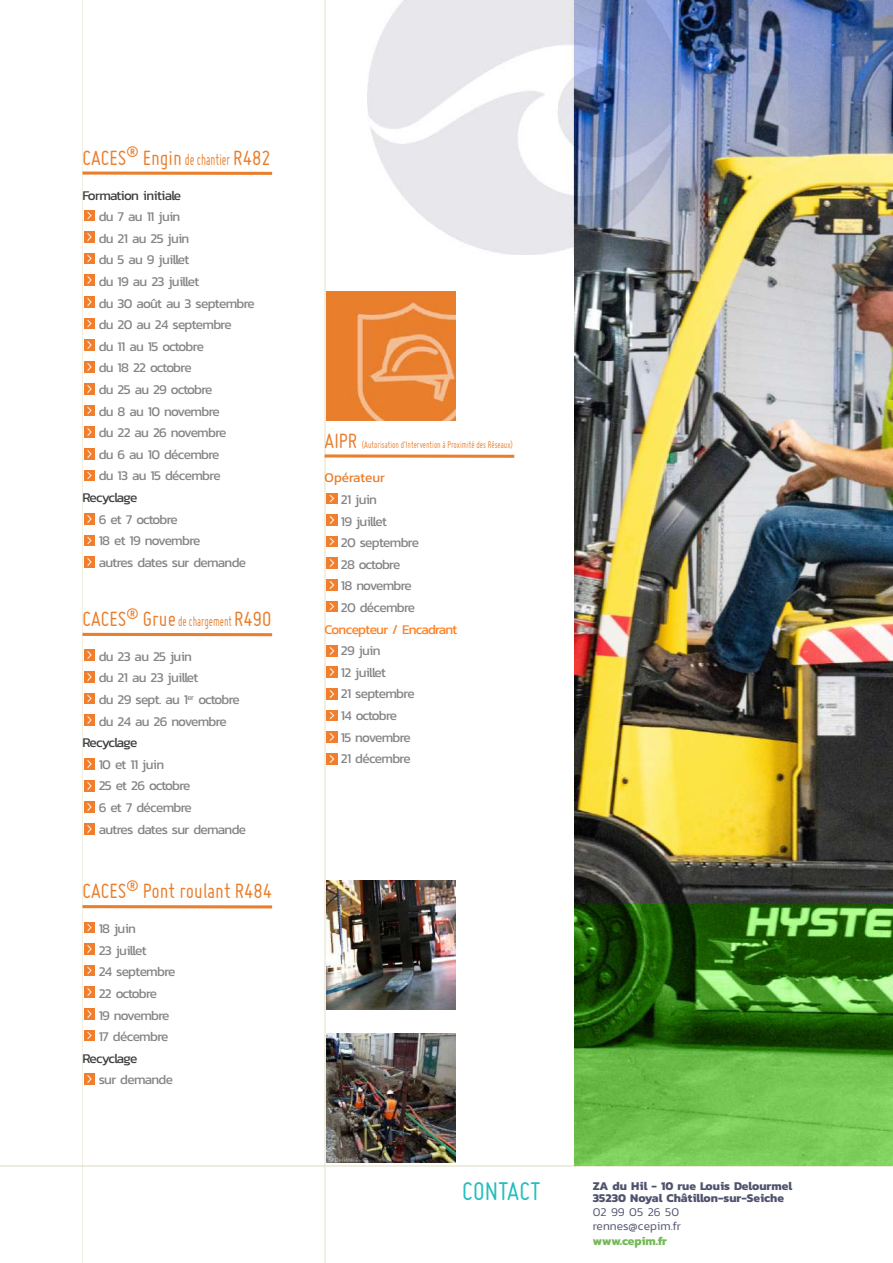
<style>
.page{position:relative;width:893px;height:1263px;background:#fff}
.page>*{position:absolute;margin:0;border:0;box-sizing:border-box;transform-origin:0 0}
.t1{font:27.9px "Miso";color:#26bdbe}
.t2{font:22.5px "Miso";color:#e97e2c}
.t3{font:13.5px/21.6px "Kanit";letter-spacing:-.05em;color:#858585}
.t4{font:13.5px "Kanit";letter-spacing:-.08em;color:#3e3e3e}
.t5{font:13.5px "Kanit";letter-spacing:-.05em;color:#ff7f1e}
.t6{font:13.5px "Kanit";letter-spacing:-.05em;color:#3e3e3e}
.t7{font:13.5px "Kanit";color:#e97e2c}
.t8{font:700 12px/12px "Kanit";color:#50536e}
.t9{font:300 12px/14.1px "Kanit";color:#50536e}
.t10{font:700 12px "Kanit";color:#74b959}
.t11{font:10.5px "Miso";color:#e97e2c;scale:.84 1}
.s1{font-size:17.25px}
.s2{font-size:15px}
.s3{font-size:22.5px}
</style>
<div class="page">
<img style="left:324px;top:0;width:1px;height:1263px">
<img style="left:82px;top:0;width:1px;height:1263px">
<img style="left:574px;top:0;width:319px;height:904px">
<img style="left:0;top:1165px;width:893px;height:1px">
<img style="left:574px;top:904px;width:319px;height:261px">
<img style="left:368px;top:0;width:312px;height:255px">
<svg style="left:84px;top:210px;width:11px;height:11px"></svg>
<svg style="left:84px;top:232px;width:11px;height:10px"></svg>
<svg style="left:84px;top:253px;width:11px;height:11px"></svg>
<svg style="left:84px;top:275px;width:11px;height:11px"></svg>
<svg style="left:84px;top:297px;width:11px;height:10px"></svg>
<svg style="left:84px;top:318px;width:11px;height:11px"></svg>
<svg style="left:84px;top:340px;width:11px;height:11px"></svg>
<svg style="left:84px;top:362px;width:11px;height:10px"></svg>
<svg style="left:84px;top:384px;width:11px;height:10px"></svg>
<svg style="left:84px;top:405px;width:11px;height:11px"></svg>
<svg style="left:84px;top:427px;width:11px;height:10px"></svg>
<svg style="left:84px;top:448px;width:11px;height:11px"></svg>
<svg style="left:84px;top:470px;width:11px;height:11px"></svg>
<svg style="left:84px;top:514px;width:11px;height:10px"></svg>
<svg style="left:84px;top:535px;width:11px;height:11px"></svg>
<svg style="left:84px;top:557px;width:11px;height:10px"></svg>
<hr style="left:82px;top:172px;width:190px;height:3px;background:#e97e2c">
<svg style="left:84px;top:650px;width:11px;height:10px"></svg>
<svg style="left:84px;top:671px;width:11px;height:11px"></svg>
<svg style="left:84px;top:693px;width:11px;height:11px"></svg>
<svg style="left:84px;top:715px;width:11px;height:10px"></svg>
<svg style="left:84px;top:759px;width:11px;height:10px"></svg>
<svg style="left:84px;top:780px;width:11px;height:11px"></svg>
<svg style="left:84px;top:802px;width:11px;height:11px"></svg>
<svg style="left:84px;top:823px;width:11px;height:11px"></svg>
<hr style="left:82px;top:633px;width:190px;height:3px;background:#e97e2c">
<svg style="left:84px;top:922px;width:11px;height:11px"></svg>
<svg style="left:84px;top:944px;width:11px;height:10px"></svg>
<svg style="left:84px;top:965px;width:11px;height:11px"></svg>
<svg style="left:84px;top:987px;width:11px;height:10px"></svg>
<svg style="left:84px;top:1008px;width:11px;height:11px"></svg>
<svg style="left:84px;top:1030px;width:11px;height:11px"></svg>
<svg style="left:84px;top:1073px;width:11px;height:11px"></svg>
<hr style="left:82px;top:905px;width:190px;height:3px;background:#e97e2c">
<img style="left:326px;top:880px;width:129px;height:129px">
<svg style="left:326px;top:493px;width:11px;height:11px"></svg>
<svg style="left:326px;top:515px;width:11px;height:10px"></svg>
<svg style="left:326px;top:536px;width:11px;height:11px"></svg>
<svg style="left:326px;top:558px;width:11px;height:10px"></svg>
<svg style="left:326px;top:579px;width:11px;height:11px"></svg>
<svg style="left:326px;top:601px;width:11px;height:11px"></svg>
<svg style="left:326px;top:645px;width:11px;height:11px"></svg>
<svg style="left:326px;top:667px;width:11px;height:11px"></svg>
<svg style="left:326px;top:688px;width:11px;height:11px"></svg>
<svg style="left:326px;top:710px;width:11px;height:11px"></svg>
<svg style="left:326px;top:732px;width:11px;height:10px"></svg>
<svg style="left:326px;top:753px;width:11px;height:11px"></svg>
<svg style="left:325px;top:454px;width:189px;height:4px"></svg>
<img style="left:326px;top:292px;width:129px;height:129px">
<img style="left:326px;top:1033px;width:129px;height:129px">
<h2 class="t2" style="left:82px;top:150px;width:190px">CACES<sup>®</sup> Engin <span class="s1">de chantier</span> R482</h2>
<p class="t6" style="left:82px;top:189px;width:100px">Formation initiale</p>
<p class="t3" style="left:99px;top:207px;width:158px">du 7 au 11 juin<br>du 21 au 25 juin<br>du 5 au 9 juillet<br>du 19 au 23 juillet<br>du 30 août au 3 septembre du 20 au 24 septembre<br>du 11 au 15 octobre<br>du 18 22 octobre<br>du 25 au 29 octobre<br>du 8 au 10 novembre<br>du 22 au 26 novembre<br>du 6 au 10 décembre<br>du 13 au 15 décembre</p>
<p class="t4" style="left:82px;top:492px;width:56px">Recyclage</p>
<p class="t3" style="left:99px;top:509px;width:149px">6 et 7 octobre<br>18 et 19 novembre<br>autres dates sur demande</p>
<h2 class="t2" style="left:82px;top:611px;width:191px">CACES<sup>®</sup> Grue<span class="s2">de chargement</span> R490</h2>
<p class="t3" style="left:99px;top:647px;width:143px">du 23 au 25 juin<br>du 21 au 23 juillet<br>du 29 sept. au 1<sup>er</sup> octobre du 24 au 26 novembre</p>
<p class="t4" style="left:82px;top:737px;width:56px">Recyclage</p>
<p class="t3" style="left:99px;top:755px;width:149px">10 et 11 juin<br>25 et 26 octobre<br>6 et 7 décembre<br>autres dates sur demande</p>
<h2 class="t2" style="left:82px;top:883px;width:191px">CACES<sup>®</sup> Pont roulant R484</h2>
<p class="t3" style="left:99px;top:919px;width:78px">18 juin<br>23 juillet<br>24 septembre<br>22 octobre<br>19 novembre<br>17 décembre</p>
<p class="t4" style="left:82px;top:1052px;width:56px">Recyclage</p>
<p class="t3" style="left:99px;top:1070px;width:76px">sur demande</p>
<p class="t11" style="left:325px;top:441px;width:226px"><span class="s3">AIPR</span> (Autorisation d’Intervention à Proximité des Réseaux)</p>
<p class="t7" style="left:325px;top:472px;width:62px">Opérateur</p>
<p class="t3" style="left:341px;top:490px;width:80px">21 juin<br>19 juillet<br>20 septembre<br>28 octobre<br>18 novembre<br>20 décembre</p>
<p class="t5" style="left:325px;top:623px;width:134px">Concepteur / Encadrant</p>
<p class="t3" style="left:341px;top:641px;width:75px">29 juin<br>12 juillet<br>21 septembre<br>14 octobre<br>15 novembre<br>21 décembre</p>
<h1 class="t1" style="left:462px;top:1181px;width:80px">CONTACT</h1>
<p class="t8" style="left:593px;top:1181px;width:201px">ZA du Hil - 10 rue Louis Delourmel<br>35230 Noyal Châtillon-sur-Seiche</p>
<p class="t9" style="left:593px;top:1206px;width:90px">02 99 05 26 50 rennes@cepim.fr</p>
<p class="t10" style="left:593px;top:1235px;width:76px">www.cepim.fr</p>
</div>
